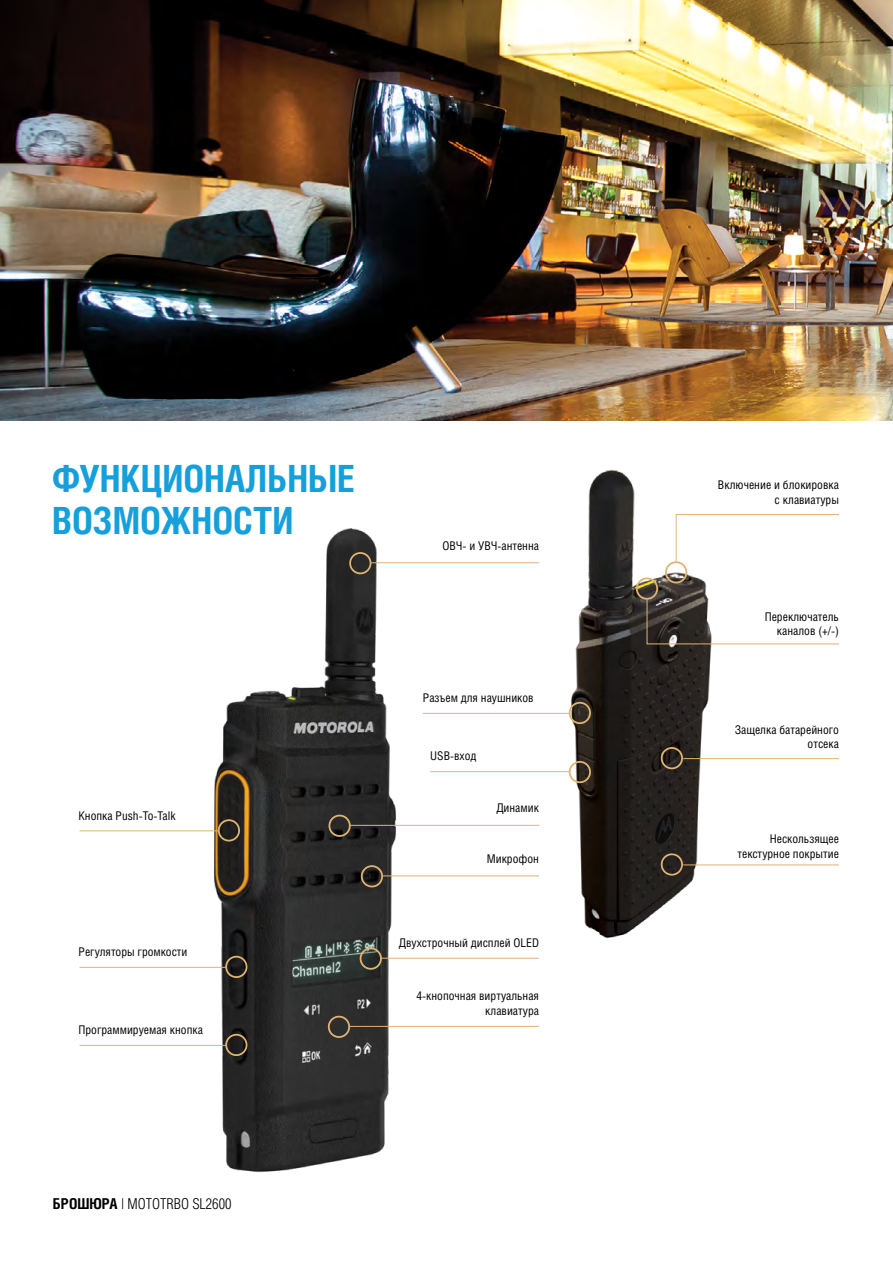
<style>
.page{position:relative;width:893px;height:1263px;background:#fff}
.page>*{position:absolute;margin:0;border:0;box-sizing:border-box;transform-origin:0 0}
.t1{font:700 37.5px/42px "Helios Cond C";color:#16a0db}
.t2{font:15px "Helios Cond Light C";color:#000}
.t3{font:12px/14.4px "Helios Cond C";color:#000;text-align:right}
.s1{font-family:"Helios Cond C";font-weight:700}
</style>
<div class="page">
<img style="left:151px;top:528px;width:309px;height:645px">
<img style="left:533px;top:470px;width:216px;height:469px">
<img style="left:0;top:0;width:893px;height:421px">
<div style="left:349px;top:552px;width:22px;height:22px;border:2px solid #dfb473;border-radius:50%"></div>
<hr style="left:370px;top:562px;width:169px;height:1px;background:#dfb473">
<div style="left:218px;top:819px;width:22px;height:22px;border:2px solid #dfb473;border-radius:50%"></div>
<hr style="left:80px;top:830px;width:139px;height:1px;background:#dfb473">
<div style="left:225px;top:956px;width:22px;height:22px;border:2px solid #dfb473;border-radius:50%"></div>
<div style="left:225px;top:1034px;width:22px;height:22px;border:2px solid #dfb473;border-radius:50%"></div>
<hr style="left:80px;top:967px;width:146px;height:1px;background:#dfb473">
<hr style="left:80px;top:1045px;width:146px;height:1px;background:#dfb473">
<div style="left:328px;top:1016px;width:22px;height:22px;border:2px solid #dfb473;border-radius:50%"></div>
<hr style="left:349px;top:1026px;width:190px;height:1px;background:#dfb473">
<div style="left:328px;top:815px;width:23px;height:22px;border:2px solid #dfb473;border-radius:50%"></div>
<div style="left:361px;top:865px;width:22px;height:22px;border:2px solid #dfb473;border-radius:50%"></div>
<div style="left:360px;top:947px;width:22px;height:23px;border:2px solid #dfb473;border-radius:50%"></div>
<hr style="left:350px;top:825px;width:189px;height:1px;background:#dfb473">
<hr style="left:383px;top:875px;width:156px;height:1px;background:#dfb473">
<hr style="left:381px;top:958px;width:158px;height:1px;background:#dfb473">
<div style="left:569px;top:702px;width:22px;height:22px;border:2px solid #dfb473;border-radius:50%"></div>
<div style="left:569px;top:761px;width:22px;height:22px;border:2px solid #dfb473;border-radius:50%"></div>
<div style="left:661px;top:853px;width:22px;height:22px;border:2px solid #dfb473;border-radius:50%"></div>
<div style="left:661px;top:747px;width:22px;height:22px;border:2px solid #dfb473;border-radius:50%"></div>
<hr style="left:423px;top:713px;width:147px;height:1px;background:#dfb473">
<hr style="left:430px;top:771px;width:140px;height:1px;background:#dfb473">
<hr style="left:683px;top:864px;width:156px;height:1px;background:#dfb473">
<hr style="left:683px;top:758px;width:156px;height:1px;background:#dfb473">
<div style="left:665px;top:561px;width:22px;height:22px;border:2px solid #dfb473;border-radius:50%"></div>
<div style="left:636px;top:577px;width:22px;height:23px;border:2px solid #dfb473;border-radius:50%"></div>
<svg style="left:675px;top:514px;width:164px;height:48px"></svg>
<svg style="left:646px;top:599px;width:193px;height:46px"></svg>
<p class="t1" style="left:52px;top:456px;width:304px">ФУНКЦИОНАЛЬНЫЕ<br>ВОЗМОЖНОСТИ</p>
<p class="t3" style="left:442px;top:538px;width:98px">ОВЧ- и УВЧ-антенна</p>
<p class="t3" style="left:78px;top:808px;width:99px">Кнопка Push-To-Talk</p>
<p class="t3" style="left:78px;top:944px;width:111px">Регуляторы громкости</p>
<p class="t3" style="left:78px;top:1022px;width:126px">Программируемая кнопка</p>
<p class="t3" style="left:423px;top:690px;width:112px">Разъем для наушников</p>
<p class="t3" style="left:430px;top:748px;width:48px">USB-вход</p>
<p class="t3" style="left:496px;top:801px;width:44px">Динамик</p>
<p class="t3" style="left:487px;top:851px;width:54px">Микрофон</p>
<p class="t3" style="left:399px;top:935px;width:142px">Двухстрочный дисплей OLED</p>
<p class="t3" style="left:416px;top:988px;width:124px">4-кнопочная виртуальная клавиатура</p>
<p class="t2" style="left:53px;top:1195px;width:180px"><span class="s1">БРОШЮРА</span> | MOTOTRBO SL2600</p>
<p class="t3" style="left:718px;top:478px;width:123px">Включение и блокировка с клавиатуры</p>
<p class="t3" style="left:765px;top:609px;width:76px">Переключатель каналов (+/-)</p>
<p class="t3" style="left:735px;top:722px;width:106px">Защелка батарейного отсека</p>
<p class="t3" style="left:737px;top:831px;width:103px">Нескользящее текстурное покрытие</p>
</div>
